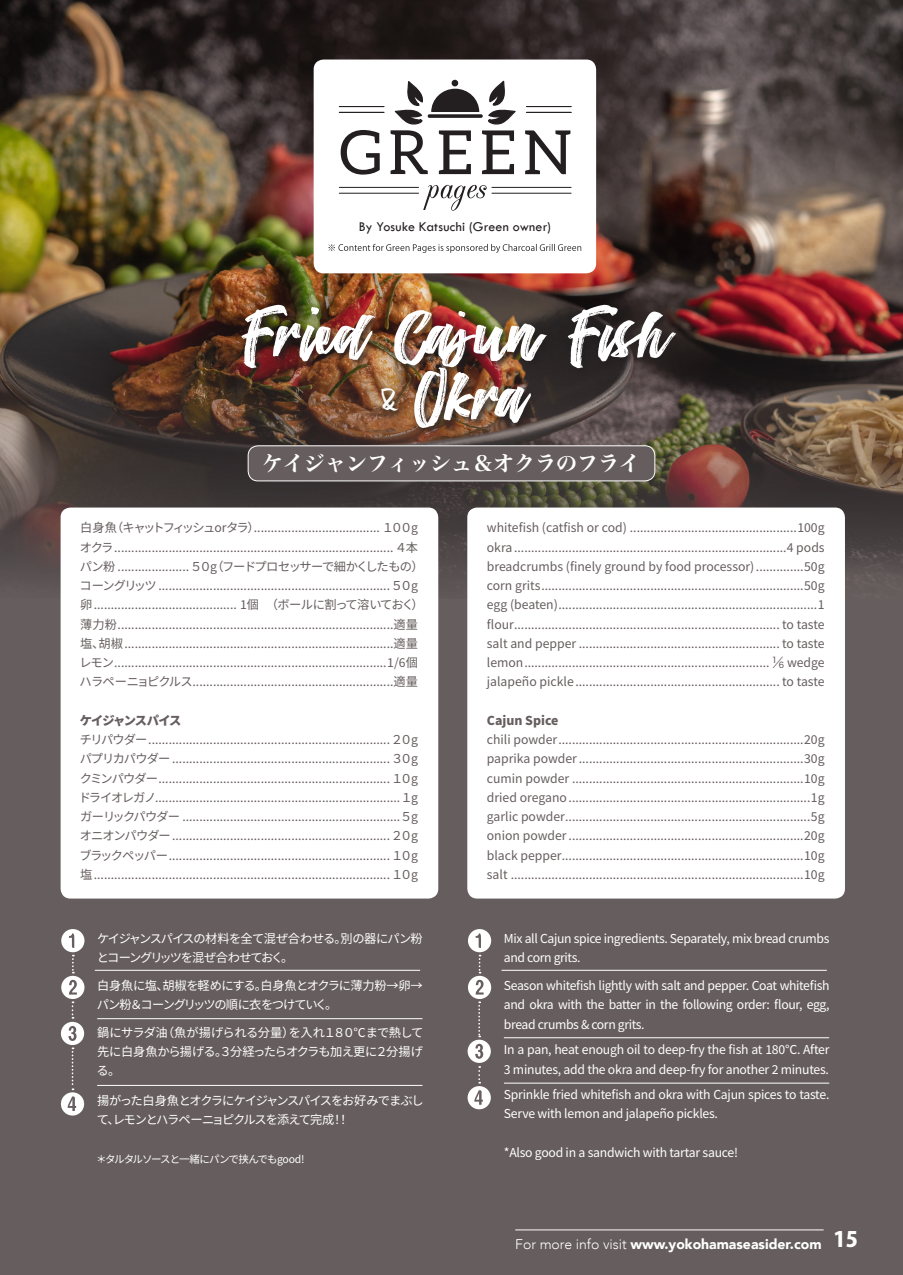
<style>
.page{position:relative;width:903px;height:1275px;background:#fff}
.page>*{position:absolute;margin:0;border:0;box-sizing:border-box;transform-origin:0 0}
.t1{font:52.5px "The Conquer";color:#fff}
.t2{font:21px "Hiragino Min W7 90 msp RKSJ H";color:#fff}
.t3{font:18.38px "The Conquer";color:#fff}
.t4{font:900 14px "Avenir";color:#fff}
.t5{font:14px "Tw Cen";letter-spacing:.015em;color:#231f20}
.t6{font:12.25px/19.2px "Source Han Sans";letter-spacing:-.03em;color:#665d5e;text-align:justify}
.t7{font:12.25px/19.2px "Source Han Sans";letter-spacing:-.095em;color:#665d5e}
.t8{font:12.25px/19.2px "Source Han Sans";letter-spacing:-.03em;color:#fff}
.t9{font:12.25px/19.2px "Source Han Sans";letter-spacing:-.085em;color:#fff}
.t10{font:12.25px/19.2px "Source Han Sans";letter-spacing:-.065em;color:#fff}
.t11{font:12.25px/19.2px "Source Han Sans";letter-spacing:-.08em;color:#fff}
.t12{font:800 12.25px "Source Han Sans";color:#665d5e}
.t13{font:800 12.25px "Source Han Sans";letter-spacing:-.09em;color:#665d5e}
.t14{font:10.5px "Source Han Sans";letter-spacing:-.08em;color:#fff}
.s1{font-family:"Hira Kaku Pro N W3"}
.s2{font-weight:300}
</style>
<div class="page">
<div style="left:0;top:599px;width:903px;height:676px;background:#665d5e"></div>
<img style="left:0;top:0;width:903px;height:599px">
<div style="left:314px;top:60px;width:282px;height:213px;background:#fff;border-radius:10px"></div>
<svg style="left:341px;top:130px;width:39px;height:45px"></svg>
<svg style="left:525px;top:130px;width:45px;height:44px"></svg>
<hr style="left:339px;top:187px;width:79px;height:1px;background:#231f20">
<hr style="left:339px;top:193px;width:79px;height:1px;background:#231f20">
<svg style="left:423px;top:185px;width:64px;height:26px"></svg>
<svg style="left:328px;top:244px;width:253px;height:9px"></svg>
<svg style="left:390px;top:80px;width:126px;height:94px"></svg>
<hr style="left:526px;top:106px;width:45px;height:1px;background:#231f20">
<hr style="left:526px;top:112px;width:45px;height:1px;background:#231f20">
<hr style="left:492px;top:187px;width:79px;height:1px;background:#231f20">
<hr style="left:492px;top:193px;width:79px;height:1px;background:#231f20">
<hr style="left:339px;top:106px;width:45px;height:1px;background:#231f20">
<hr style="left:339px;top:112px;width:45px;height:1px;background:#231f20">
<div style="left:61px;top:508px;width:377px;height:390px;background:#fff;border-radius:10px"></div>
<div style="left:248px;top:446px;width:407px;height:35px;background:#665d5e;border-radius:10px"></div>
<div style="left:248px;top:445px;width:407px;height:36px;border:1px solid #fff;border-radius:10px"></div>
<div style="left:240px;top:303px;width:444px;height:134px;background:#231f20;opacity:.75"></div>
<svg style="left:61px;top:929px;width:23px;height:186px"></svg>
<hr style="left:97px;top:1085px;width:325px;height:1px;background:#fff">
<hr style="left:95px;top:970px;width:325px;height:1px;background:#fff">
<hr style="left:97px;top:1018px;width:325px;height:1px;background:#fff">
<div style="left:467px;top:508px;width:378px;height:390px;background:#fff;border-radius:10px"></div>
<svg style="left:468px;top:929px;width:23px;height:180px"></svg>
<hr style="left:504px;top:1083px;width:325px;height:1px;background:#fff">
<hr style="left:501px;top:970px;width:326px;height:1px;background:#fff">
<hr style="left:504px;top:1037px;width:325px;height:1px;background:#fff">
<hr style="left:515px;top:1229px;width:308px;height:1px;background:#fff">
<p class="t5" style="left:359px;top:218px;width:194px">By Yosuke Katsuchi (Green owner)</p>
<h1 class="t1" style="left:240px;top:304px;width:426px">Fried Cajun Fish</h1>
<h3 class="t3" style="left:381px;top:389px;width:17px">&amp;</h3>
<h1 class="t1" style="left:414px;top:367px;width:111px">Okra</h1>
<h2 class="t2" style="left:262px;top:452px;width:379px">ケイジャンフィッシュ＆オクラのフライ</h2>
<p class="t7" style="left:79px;top:519px;width:346px">白身魚（キャットフィッシュorタラ）.....................................１００gオクラ..................................................................................４本パン粉 .....................５０g（フードプロセッサーで細かくしたもの）コーングリッツ....................................................................５０g卵.......................................... 1個　（ボールに割って溶いておく）薄力粉.................................................................................適量塩、胡椒...............................................................................適量レモン................................................................................1/6個ハラペーニョピクルス...........................................................適量</p>
<p class="t13" style="left:80px;top:713px;width:103px">ケイジャンスパイス</p>
<p class="t6" style="left:79px;top:730px;width:341px">チリパウダー.......................................................................２０gパプリカパウダー................................................................３０gクミンパウダー....................................................................１０gドライオレガノ........................................................................１gガーリックパウダー ................................................................５gオニオンパウダー................................................................２０gブラックペッパー.................................................................１０g塩.......................................................................................１０g</p>
<p class="t11" style="left:97px;top:929px;width:327px">ケイジャンスパイスの材料を全て混ぜ合わせる。別の器にパン粉とコーングリッツを混ぜ合わせておく。</p>
<p class="t10" style="left:97px;top:976px;width:327px">白身魚に塩、胡椒を軽めにする。白身魚とオクラに薄力粉→卵→パン粉＆コーングリッツの順に衣をつけていく。</p>
<p class="t8" style="left:97px;top:1023px;width:328px;text-align:justify">鍋にサラダ油（魚が揚げられる分量）を入れ１８０℃まで熱して先に白身魚から揚げる。３分経ったらオクラも加え更に２分揚げる。</p>
<p class="t9" style="left:97px;top:1091px;width:328px">揚がった白身魚とオクラにケイジャンスパイスをお好みでまぶして、レモンとハラペーニョピクルスを添えて完成！！</p>
<p class="t14" style="left:96px;top:1153px;width:210px">＊タルタルソースと一緒にパンで挟んでもgood!</p>
<p class="t6" style="left:487px;top:519px;width:339px">whitefish (catfish or cod) .................................................100g okra................................................................................4 pods breadcrumbs (finely ground by food processor)..............50g corn grits.............................................................................50g egg (beaten)............................................................................1 flour.............................................................................. to taste salt and pepper ........................................................... to taste lemon........................................................................ <span class="s1">⅙</span> wedge jalapeño pickle............................................................ to taste</p>
<p class="t12" style="left:487px;top:713px;width:73px">Cajun Spice</p>
<p class="t6" style="left:487px;top:730px;width:339px">chili powder........................................................................20g paprika powder..................................................................30g cumin powder ....................................................................10g dried oregano.......................................................................1g garlic powder........................................................................5g onion powder .....................................................................20g black pepper.......................................................................10g salt ......................................................................................10g</p>
<p class="t8" style="left:504px;top:929px;width:327px">Mix all Cajun spice ingredients. Separately, mix bread crumbs and corn grits.</p>
<p class="t8" style="left:504px;top:976px;width:327px;text-align:justify">Season whitefish lightly with salt and pepper. Coat whitefish and okra with the batter in the following order: flour, egg, bread crumbs &amp; corn grits.</p>
<p class="t8" style="left:504px;top:1041px;width:327px">In a pan, heat enough oil to deep-fry the fish at 180℃. After<br>3 minutes, add the okra and deep-fry for another 2 minutes.</p>
<p class="t8" style="left:504px;top:1085px;width:327px">Sprinkle fried whitefish and okra with Cajun spices to taste.<br>Serve with lemon and jalapeño pickles.</p>
<p class="t8" style="left:504px;top:1143px;width:236px">*Also good in a sandwich with tartar sauce!</p>
<p class="t4" style="left:515px;top:1232px;width:344px"><span class="s2">For more info visit</span> www.yokohamaseasider.com <sup>15</sup></p>
</div>
